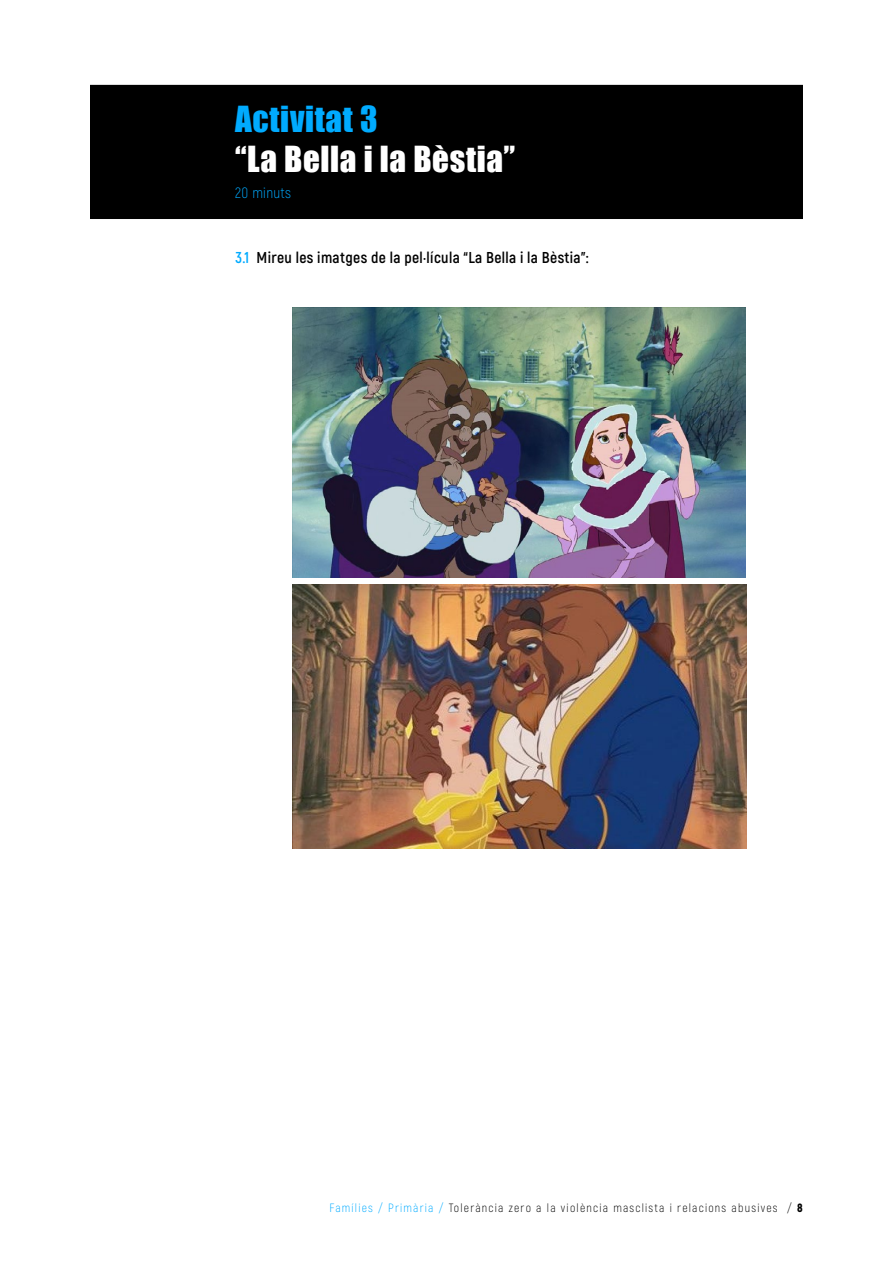
<style>
.page{position:relative;width:893px;height:1263px;background:#fff}
.page>*{position:absolute;margin:0;border:0;box-sizing:border-box;transform-origin:0 0}
.t1{font:33px "Impact";letter-spacing:.02em;color:#fff}
.t2{font:33px "Impact";letter-spacing:.02em;color:#00abff}
.t3{font:700 15.75px "Akrobat";letter-spacing:.025em;color:#000}
.t4{font:300 15px "Akrobat";letter-spacing:.02em;color:#00abff}
.t5{font:300 12px "Akrobat";letter-spacing:.1em;color:#000}
.s1{color:#00abff}
.s2{font-weight:900}
</style>
<div class="page">
<div style="left:90px;top:85px;width:713px;height:134px;background:#000"></div>
<img style="left:292px;top:584px;width:454px;height:264px">
<img style="left:292px;top:308px;width:454px;height:269px">
<h1 class="t2" style="left:235px;top:94px;width:144px">Activitat 3</h1>
<h1 class="t1" style="left:235px;top:133px;width:281px">“La Bella i la Bèstia”</h1>
<p class="t4" style="left:235px;top:183px;width:57px">20 minuts</p>
<h2 class="t3" style="left:236px;top:247px;width:355px"><span class="s1">3.1</span> Mireu les imatges de la pel·lícula “La Bella i la Bèstia”:</h2>
<p class="t5" style="left:330px;top:1201px;width:475px"><span class="s1">Famílies / Primària /</span> Tolerància zero a la violència masclista i relacions abusives / <span class="s2">8</span></p>
</div>
